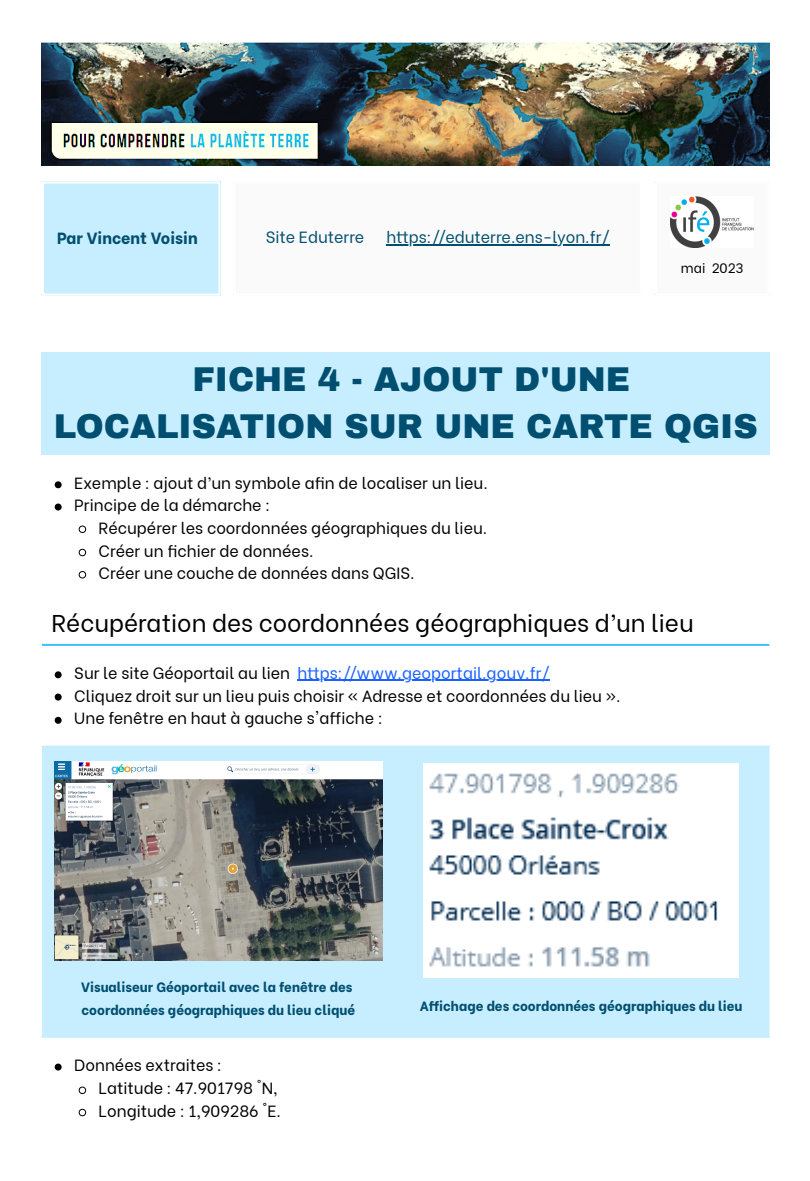
<style>
.page{position:relative;width:810px;height:1181px;background:#fff}
.page>*{position:absolute;margin:0;border:0;box-sizing:border-box;transform-origin:0 0}
.t1{font:900 33.75px/47.5px "Archivo";color:#014f70;text-align:center}
.t2{font:24.3px "Be Vietnam";color:#000}
.t3{font:16.2px "Be Vietnam";color:#000}
.t4{font:16.2px "Be Vietnam";color:#1a62ff}
.t5{font:16.2px "Be Vietnam";color:#014f70}
.t6{font:800 16.2px "Be Vietnam";color:#014f70}
.t7{font:800 13.5px/22.2px "Be Vietnam";color:#014f70}
.t8{font:13.5px "Be Vietnam";color:#000}
.s1{color:#000}
</style>
<div class="page">
<img style="left:42px;top:42px;width:728px;height:123px">
<div style="left:42px;top:181px;width:178px;height:114px;background:#c7eeff"></div>
<svg style="left:386px;top:182px;width:317px;height:113px"></svg>
<hr style="left:387px;top:244px;width:223px;height:1px;background:#014f70">
<img style="left:670px;top:197px;width:84px;height:50px">
<hr style="left:42px;top:183px;width:2px;height:110px;background:#fff">
<hr style="left:218px;top:183px;width:2px;height:110px;background:#fff">
<hr style="left:42px;top:181px;width:178px;height:2px;background:#fff">
<hr style="left:42px;top:293px;width:178px;height:2px;background:#fff">
<hr style="left:640px;top:183px;width:2px;height:110px;background:#fff">
<hr style="left:234px;top:181px;width:408px;height:2px;background:#fff">
<hr style="left:234px;top:293px;width:408px;height:2px;background:#fff">
<hr style="left:655px;top:183px;width:2px;height:110px;background:#fff">
<hr style="left:655px;top:181px;width:114px;height:2px;background:#fff">
<hr style="left:655px;top:293px;width:114px;height:2px;background:#fff">
<div style="left:42px;top:352px;width:728px;height:103px;background:#c7eeff"></div>
<svg style="left:55px;top:481px;width:7px;height:7px"></svg>
<svg style="left:55px;top:503px;width:7px;height:7px"></svg>
<svg style="left:79px;top:525px;width:7px;height:8px"></svg>
<svg style="left:79px;top:548px;width:7px;height:8px"></svg>
<svg style="left:79px;top:571px;width:7px;height:7px"></svg>
<hr style="left:42px;top:644px;width:727px;height:2px;background:#3cc0ff">
<svg style="left:55px;top:671px;width:7px;height:7px"></svg>
<hr style="left:298px;top:680px;width:252px;height:1px;background:#1a62ff">
<svg style="left:55px;top:693px;width:7px;height:7px"></svg>
<svg style="left:55px;top:717px;width:7px;height:6px"></svg>
<div style="left:44px;top:747px;width:723px;height:288px;background:#c7eeff"></div>
<img style="left:54px;top:761px;width:329px;height:199px">
<img style="left:424px;top:763px;width:314px;height:214px">
<hr style="left:42px;top:747px;width:2px;height:288px;background:#c7eeff">
<hr style="left:393px;top:747px;width:2px;height:288px;background:#c7eeff">
<hr style="left:767px;top:747px;width:2px;height:288px;background:#c7eeff">
<hr style="left:42px;top:745px;width:727px;height:2px;background:#c7eeff">
<hr style="left:42px;top:1035px;width:727px;height:2px;background:#c7eeff">
<svg style="left:55px;top:1063px;width:7px;height:7px"></svg>
<svg style="left:79px;top:1086px;width:7px;height:8px"></svg>
<svg style="left:79px;top:1108px;width:7px;height:8px"></svg>
<p class="t6" style="left:57px;top:225px;width:142px">Par Vincent Voisin</p>
<p class="t5" style="left:266px;top:224px;width:100px">Site Eduterre</p>
<p class="t5" style="left:387px;top:224px;width:225px">https://eduterre.ens-lyon.fr/</p>
<p class="t8" style="left:681px;top:256px;width:64px">mai 2023</p>
<p class="t1" style="left:54px;top:356px;width:705px">FICHE 4 - AJOUT D'UNE<br>LOCALISATION SUR UNE CARTE QGIS</p>
<p class="t3" style="left:74px;top:469px;width:415px">Exemple : ajout d’un symbole afin de localiser un lieu.</p>
<p class="t3" style="left:74px;top:491px;width:197px">Principe de la démarche :</p>
<p class="t3" style="left:99px;top:515px;width:390px">Récupérer les coordonnées géographiques du lieu.</p>
<p class="t3" style="left:99px;top:537px;width:216px">Créer un fichier de données.</p>
<p class="t3" style="left:99px;top:559px;width:318px">Créer une couche de données dans QGIS.</p>
<p class="t2" style="left:52px;top:603px;width:644px">Récupération des coordonnées géographiques d’un lieu</p>
<p class="t4" style="left:74px;top:659px;width:477px"><span class="s1">Sur le site Géoportail au lien</span> https://www.geoportail.gouv.fr/</p>
<p class="t3" style="left:74px;top:682px;width:548px">Cliquez droit sur un lieu puis choisir « Adresse et coordonnées du lieu ».</p>
<p class="t3" style="left:74px;top:705px;width:310px">Une fenêtre en haut à gauche s'affiche :</p>
<p class="t7" style="left:81px;top:974px;width:275px">Visualiseur Géoportail avec la fenêtre des coordonnées géographiques du lieu cliqué</p>
<p class="t3" style="left:74px;top:1051px;width:149px">Données extraites :</p>
<p class="t3" style="left:99px;top:1074px;width:181px">Latitude : 47.901798 °N,</p>
<p class="t3" style="left:99px;top:1097px;width:184px">Longitude : 1,909286 °E.</p>
<p class="t7" style="left:420px;top:994px;width:324px">Affichage des coordonnées géographiques du lieu</p>
</div>
